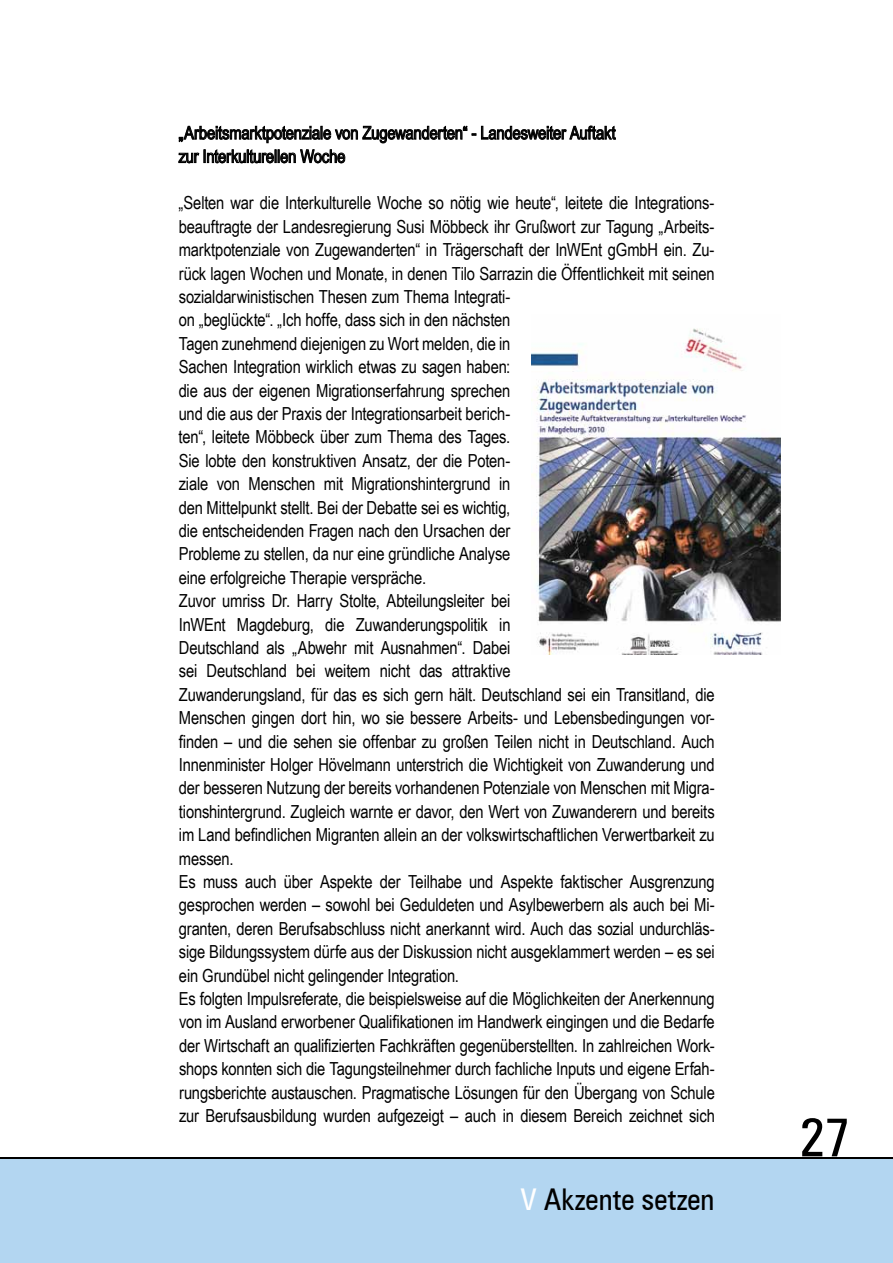
<style>
.page{position:relative;width:893px;height:1263px;background:#fff}
.page>*{position:absolute;margin:0;border:0;box-sizing:border-box;transform-origin:0 0}
.t1{font:condensed 54px "Zurich BT";color:#000}
.t2{font:condensed 30px "Zurich BT";letter-spacing:-.005em;color:#000}
.t3{font:18px/23.4px "Arial Narrow";letter-spacing:-.01em;color:#000}
.s1{color:#fff}
</style>
<div class="page">
<div style="left:0;top:1158px;width:893px;height:105px;background:#b3d6f1"></div>
<svg style="left:178px;top:125px;width:438px;height:39px"></svg>
<img style="left:531px;top:328px;width:249px;height:327px">
<hr style="left:0;top:1157px;width:893px;height:2px;background:#000">
<p class="t3" style="left:179px;top:120px;width:438px">„Arbeitsmarktpotenziale von Zugewanderten“ - Landesweiter Auftakt zur Interkulturellen Woche</p>
<p class="t3" style="left:179px;top:191px;width:538px">„Selten war die Interkulturelle Woche so nötig wie heute“, leitete die Integrations&shy;beauftragte der Landesregierung Susi Möbbeck ihr Grußwort zur Tagung „Arbeits&shy;marktpotenziale von Zugewanderten“ in Trägerschaft der InWEnt gGmbH ein. Zu&shy;rück lagen Wochen und Monate, in denen Tilo Sarrazin die Öffentlichkeit mit seinen sozialdarwinistischen Thesen zum Thema Integrati-<br>on „beglückte“. „Ich hoffe, dass sich in den nächsten<br>Tagen zunehmend diejenigen zu Wort melden, die in<br>Sachen Integration wirklich etwas zu sagen haben:<br>die aus der eigenen Migrationserfahrung sprechen<br>und die aus der Praxis der Integrationsarbeit berich-<br>ten“, leitete Möbbeck über zum Thema des Tages.<br>Sie lobte den konstruktiven Ansatz, der die Poten-<br>ziale von Menschen mit Migrationshintergrund in<br>den Mittelpunkt stellt. Bei der Debatte sei es wichtig,<br>die entscheidenden Fragen nach den Ursachen der<br>Probleme zu stellen, da nur eine gründliche Analyse<br>eine erfolgreiche Therapie verspräche.<br>Zuvor umriss Dr. Harry Stolte, Abteilungsleiter bei<br>InWEnt Magdeburg, die Zuwanderungspolitik in<br>Deutschland als „Abwehr mit Ausnahmen“. Dabei<br>sei Deutschland bei weitem nicht das attraktive<br>Zuwanderungsland, für das es sich gern hält. Deutschland sei ein Transitland, die Menschen gingen dort hin, wo sie bessere Arbeits- und Lebensbedingungen vor&shy;finden – und die sehen sie offenbar zu großen Teilen nicht in Deutschland. Auch Innenminister Holger Hövelmann unterstrich die Wichtigkeit von Zuwanderung und der besseren Nutzung der bereits vorhandenen Potenziale von Menschen mit Migra&shy;tionshintergrund. Zugleich warnte er davor, den Wert von Zuwanderern und bereits im Land befindlichen Migranten allein an der volkswirtschaftlichen Verwertbarkeit zu messen.<br>Es muss auch über Aspekte der Teilhabe und Aspekte faktischer Ausgrenzung gesprochen werden – sowohl bei Geduldeten und Asylbewerbern als auch bei Mi&shy;granten, deren Berufsabschluss nicht anerkannt wird. Auch das sozial undurchläs&shy;sige Bildungssystem dürfe aus der Diskussion nicht ausgeklammert werden – es sei ein Grundübel nicht gelingender Integration.<br>Es folgten Impulsreferate, die beispielsweise auf die Möglichkeiten der Anerkennung von im Ausland erworbener Qualifikationen im Handwerk eingingen und die Bedarfe der Wirtschaft an qualifizierten Fachkräften gegenüberstellten. In zahlreichen Work&shy;shops konnten sich die Tagungsteilnehmer durch fachliche Inputs und eigene Erfah&shy;rungsberichte austauschen. Pragmatische Lösungen für den Übergang von Schule zur Berufsausbildung wurden aufgezeigt – auch in diesem Bereich zeichnet sich</p>
<h2 class="t2" style="left:521px;top:1181px;width:195px"><span class="s1">V</span> Akzente setzen</h2>
<h1 class="t1" style="left:799px;top:1104px;width:53px">27</h1>
</div>
